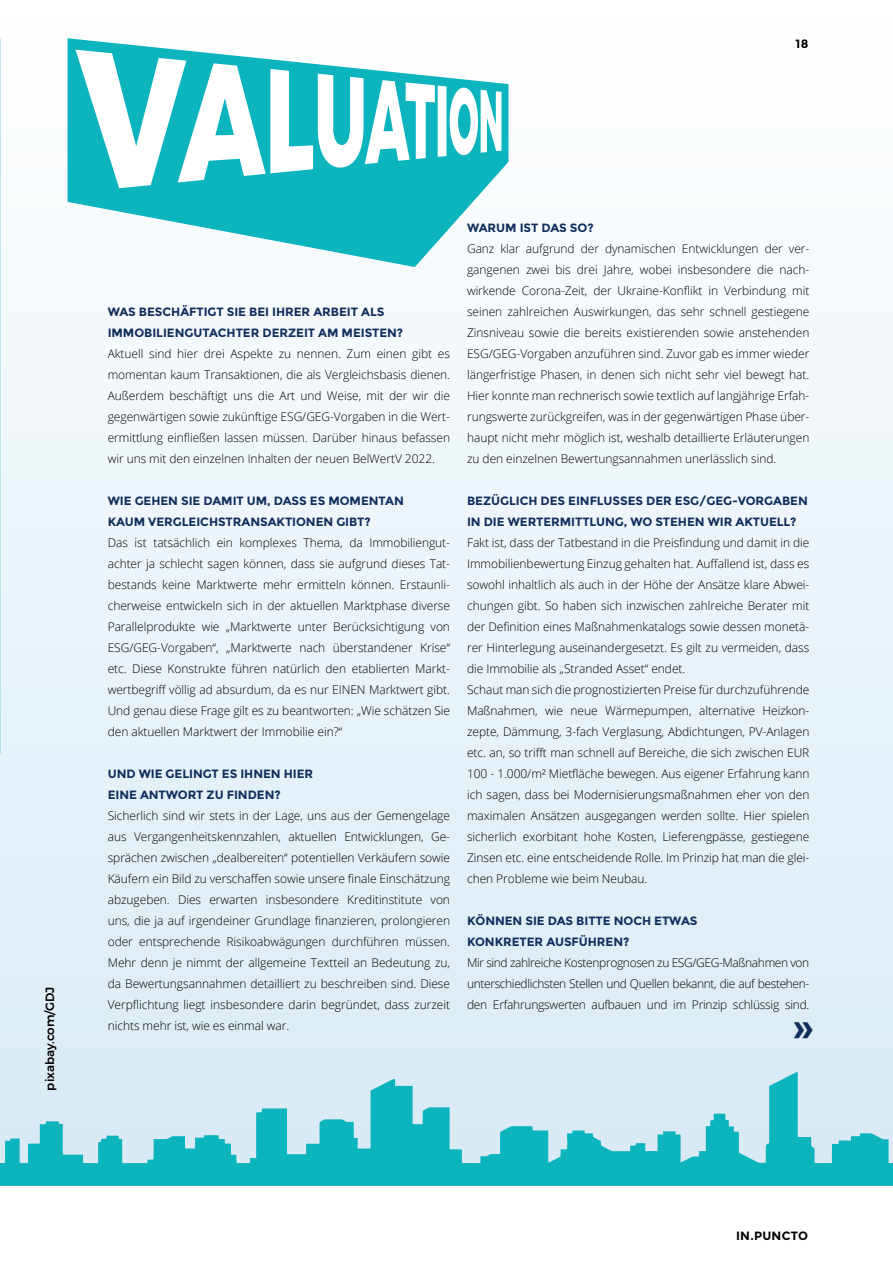
<style>
.page{position:relative;width:893px;height:1263px;background:#fff}
.page>*{position:absolute;margin:0;border:0;box-sizing:border-box;transform-origin:0 0}
.t1{font:500 45px "Montserrat";color:#122e5c}
.t2{font:300 12px/21px "Open Sans";letter-spacing:-.005em;color:#000}
.t3{font:300 12px/21px "Open Sans";letter-spacing:-.03em;color:#000}
.t4{font:500 12px "Montserrat";color:#000}
.t5{font:700 12px "Montserrat";letter-spacing:.02em;color:#000}
.s1{font-family:"Montserrat";font-weight:700;color:#122e5c}
</style>
<div class="page">
<div style="left:0;top:0;width:893px;height:1186px;background:linear-gradient(to bottom,#fff,#d8eaf5)"></div>
<svg style="left:68px;top:38px;width:440px;height:229px;fill:#0cb4bd"></svg>
<svg style="left:76px;top:50px;width:425px;height:138px"></svg>
<img style="left:0;top:707px;width:1px;height:462px">
<svg style="left:0;top:1072px;width:893px;height:114px;background:#80d2dc"></svg>
<p class="t5" style="left:796px;top:37px;width:14px">18</p>
<p class="t4" style="left:40px;top:1090px;width:105px;rotate:-90deg">pixabay.com/GDJ</p>
<p class="t2" style="left:108px;top:301px;width:344px"><span class="s1">WAS BESCHÄFTIGT SIE BEI IHRER ARBEIT ALS IMMOBILIENGUTACHTER DERZEIT AM MEISTEN?<br></span>Aktuell sind hier drei Aspekte zu nennen. Zum einen gibt es momentan kaum Transaktionen, die als Vergleichsbasis dienen.<br>Außerdem beschäftigt uns die Art und Weise, mit der wir die gegenwärtigen sowie zukünftige ESG/GEG-Vorgaben in die Wert&shy;ermittlung einfließen lassen müssen. Darüber hinaus befassen wir uns mit den einzelnen Inhalten der neuen BelWertV 2022.</p>
<p class="t2" style="left:108px;top:490px;width:344px"><span class="s1">WIE GEHEN SIE DAMIT UM, DASS ES MOMENTAN<br>KAUM VERGLEICHSTRANSAKTIONEN GIBT?<br></span>Das ist tatsächlich ein komplexes Thema, da Immobiliengut&shy;achter ja schlecht sagen können, dass sie aufgrund dieses Tat&shy;bestands keine Marktwerte mehr ermitteln können. Erstaunli&shy;cherweise entwickeln sich in der aktuellen Marktphase diverse Parallelprodukte wie „Marktwerte unter Berücksichtigung von ESG/GEG-Vorgaben“, „Marktwerte nach überstandener Krise“ etc. Diese Konstrukte führen natürlich den etablierten Markt&shy;wertbegriff völlig ad absurdum, da es nur EINEN Marktwert gibt.<br>Und genau diese Frage gilt es zu beantworten: „Wie schätzen Sie den aktuellen Marktwert der Immobilie ein?“</p>
<p class="t2" style="left:108px;top:763px;width:344px"><span class="s1">UND WIE GELINGT ES IHNEN HIER<br>EINE ANTWORT ZU FINDEN?<br></span>Sicherlich sind wir stets in der Lage, uns aus der Gemengelage aus Vergangenheitskennzahlen, aktuellen Entwicklungen, Ge&shy;sprächen zwischen „dealbereiten“ potentiellen Verkäufern sowie Käufern ein Bild zu verschaffen sowie unsere finale Einschätzung abzugeben. Dies erwarten insbesondere Kreditinstitute von uns, die ja auf irgendeiner Grundlage finanzieren, prolongieren oder entsprechende Risikoabwägungen durchführen müssen.<br>Mehr denn je nimmt der allgemeine Textteil an Bedeutung zu, da Bewertungsannahmen detailliert zu beschreiben sind. Diese Verpflichtung liegt insbesondere darin begründet, dass zurzeit nichts mehr ist, wie es einmal war.</p>
<p class="t2" style="left:467px;top:217px;width:344px"><span class="s1">WARUM IST DAS SO?<br></span>Ganz klar aufgrund der dynamischen Entwicklungen der ver&shy;gangenen zwei bis drei Jahre, wobei insbesondere die nach&shy;wirkende Corona-Zeit, der Ukraine-Konflikt in Verbindung mit seinen zahlreichen Auswirkungen, das sehr schnell gestiegene Zinsniveau sowie die bereits existierenden sowie anstehenden ESG/GEG-Vorgaben anzuführen sind. Zuvor gab es immer wieder längerfristige Phasen, in denen sich nicht sehr viel bewegt hat.<br>Hier konnte man rechnerisch sowie textlich auf langjährige Erfah&shy;rungswerte zurückgreifen, was in der gegenwärtigen Phase über&shy;haupt nicht mehr möglich ist, weshalb detaillierte Erläuterungen zu den einzelnen Bewertungsannahmen unerlässlich sind.</p>
<p class="t2" style="left:467px;top:490px;width:344px"><span class="s1">BEZÜGLICH DES EINFLUSSES DER ESG/GEG-VORGABEN IN DIE WERTERMITTLUNG, WO STEHEN WIR AKTUELL?<br></span>Fakt ist, dass der Tatbestand in die Preisfindung und damit in die Immobilienbewertung Einzug gehalten hat. Auffallend ist, dass es sowohl inhaltlich als auch in der Höhe der Ansätze klare Abwei&shy;chungen gibt. So haben sich inzwischen zahlreiche Berater mit der Definition eines Maßnahmenkatalogs sowie dessen monetä&shy;rer Hinterlegung auseinandergesetzt. Es gilt zu vermeiden, dass die Immobilie als „Stranded Asset“ endet.<br>Schaut man sich die prognostizierten Preise für durchzuführende Maßnahmen, wie neue Wärmepumpen, alternative Heizkon&shy;zepte, Dämmung, 3-fach Verglasung, Abdichtungen, PV-Anlagen etc. an, so trifft man schnell auf Bereiche, die sich zwischen EUR 100 - 1.000/m² Mietfläche bewegen. Aus eigener Erfahrung kann ich sagen, dass bei Modernisierungsmaßnahmen eher von den maximalen Ansätzen ausgegangen werden sollte. Hier spielen sicherlich exorbitant hohe Kosten, Lieferengpässe, gestiegene Zinsen etc. eine entscheidende Rolle. Im Prinzip hat man die glei&shy;chen Probleme wie beim Neubau.</p>
<p class="t3" style="left:467px;top:910px;width:344px"><span class="s1">KÖNNEN SIE DAS BITTE NOCH ETWAS<br>KONKRETER AUSFÜHREN?<br></span>Mir sind zahlreiche Kostenprognosen zu ESG/GEG-Maßnahmen von unterschiedlichsten Stellen und Quellen bekannt, die auf bestehen&shy;den Erfahrungswerten aufbauen und im Prinzip schlüssig sind.</p>
<p class="t1" style="left:791px;top:989px;width:23px">»</p>
<p class="t5" style="left:736px;top:1229px;width:73px">IN.PUNCTO</p>
</div>
